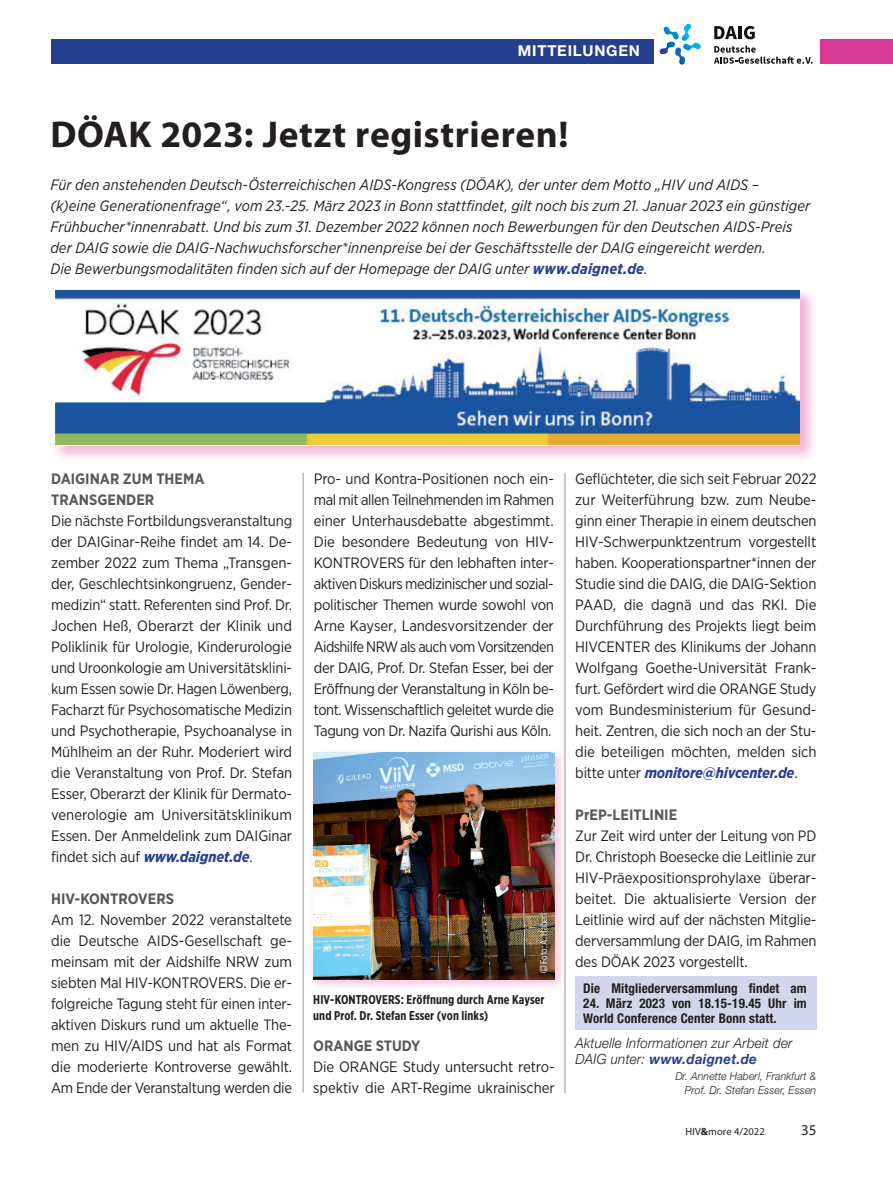
<style>
.page{position:relative;width:893px;height:1191px;background:#fff}
.page>*{position:absolute;margin:0;border:0;box-sizing:border-box;transform-origin:0 0}
.Überschrift_2{font:700 37.5px "Myriad Pro";letter-spacing:.015em;color:#231f20}
.Fliesstext{font:15px/21px "Gotham Narrow";letter-spacing:-.015em;color:#231f20;text-align:justify}
.Vorspann_Artikel{font:italic 15px/21px "Gotham Narrow";letter-spacing:.005em;color:#231f20}
.Fliesstext-2{font:700 15px/21px "Gotham Narrow";color:#57585a}
.Rubriken{font:700 15px "Helvetica Neue";letter-spacing:.05em;color:#fff}
.t1{font:15px "Myriad Pro";color:#231f20}
.Autor{font:italic 300 14.1px/15.8px "Helvetica Neue";letter-spacing:.02em;color:#231f20;scale:.95 1}
.BU_Text{font:700 condensed 13.35px/15px "Helvetica Neue";letter-spacing:.01em;color:#231f20}
.BU_Text-2{font:700 12.75px/15.9px "Gotham X Narrow";letter-spacing:.01em;color:#231f20}
.Autor-2{font:italic 300 10.95px/13.5px "Helvetica Neue";letter-spacing:.01em;color:#231f20;text-align:right;scale:.96 1}
.t2{font:10.5px "Myriad Pro";letter-spacing:.01em;color:#231f20}
.Autor-3{font:9.75px "Gotham X Narrow";letter-spacing:-.005em;color:#fff}
.s1{font-weight:700;color:#253f8e}
.s2{font-weight:700;font-style:italic;color:#253f8e}
.s3{font-family:"Arial"}
.s4{font-weight:700}
</style>
<div class="page">
<div style="left:821px;top:39px;width:72px;height:25px;background:#d73995"></div>
<div style="left:51px;top:39px;width:602px;height:25px;background:#253f8e"></div>
<hr style="left:565px;top:473px;width:1px;height:620px;background:#939598">
<hr style="left:303px;top:473px;width:1px;height:619px;background:#939598">
<div style="left:575px;top:976px;width:241px;height:53px;background:#d1d7ea"></div>
<div style="left:52px;top:287px;width:766px;height:176px;background:#d73995;opacity:.37"></div>
<img style="left:54px;top:288px;width:746px;height:157px">
<div style="left:309px;top:748px;width:258px;height:244px;background:#e7168f;opacity:.25"></div>
<img style="left:313px;top:752px;width:241px;height:227px">
<svg style="left:714px;top:26px;width:23px;height:13px"></svg>
<hr style="left:738px;top:26px;width:4px;height:13px;background:#0f1212">
<svg style="left:744px;top:26px;width:11px;height:13px"></svg>
<svg style="left:714px;top:46px;width:99px;height:18px"></svg>
<svg style="left:660px;top:24px;width:41px;height:41px"></svg>
<p class="Rubriken" style="left:518px;top:42px;width:124px">MITTEILUNGEN</p>
<p class="Überschrift_2" style="left:50px;top:110px;width:520px">DÖAK 2023: Jetzt registrieren!</p>
<p class="Vorspann_Artikel" style="left:50px;top:174px;width:762px">Für den anstehenden Deutsch-Österreichischen AIDS-Kongress (DÖAK), der unter dem Motto „HIV und AIDS –<br>(k)eine Generationenfrage“, vom 23.-25. März 2023 in Bonn stattfindet, gilt noch bis zum 21. Januar 2023 ein günstiger Frühbucher*innenrabatt. Und bis zum 31. Dezember 2022 können noch Bewerbungen für den Deutschen AIDS-Preis der DAIG sowie die DAIG-Nachwuchsforscher*innenpreise bei der Geschäftsstelle der DAIG eingereicht werden.<br>Die Bewerbungsmodalitäten finden sich auf der Homepage der DAIG unter <span class="s1">www.daignet.de</span>.</p>
<p class="Fliesstext-2" style="left:51px;top:468px;width:155px">DAIGINAR ZUM THEMA<br>TRANSGENDER</p>
<p class="Fliesstext" style="left:51px;top:510px;width:243px">Die nächste Fortbildungsveranstaltung der DAIGinar-Reihe findet am 14. De&shy;zember 2022 zum Thema „Transgen&shy;der, Geschlechtsinkongruenz, Gender&shy;medizin“ statt. Referenten sind Prof. Dr.<br>Jochen Heß, Oberarzt der Klinik und Poliklinik für Urologie, Kinderurologie und Uroonkologie am Universitätsklini&shy;kum Essen sowie Dr. Hagen Löwenberg, Facharzt für Psychosomatische Medizin und Psychotherapie, Psychoanalyse in Mühlheim an der Ruhr. Moderiert wird die Veranstaltung von Prof. Dr. Stefan Esser, Oberarzt der Klinik für Dermato&shy;venerologie am Universitätsklinikum Essen. Der Anmeldelink zum DAIGinar findet sich auf <span class="s2">www.daignet.de</span>.</p>
<p class="Fliesstext-2" style="left:51px;top:888px;width:124px">HIV-KONTROVERS</p>
<p class="Fliesstext" style="left:51px;top:909px;width:243px">Am 12. November 2022 veranstaltete die Deutsche AIDS-Gesellschaft ge&shy;meinsam mit der Aidshilfe NRW zum siebten Mal HIV-KONTROVERS. Die er&shy;folgreiche Tagung steht für einen inter&shy;aktiven Diskurs rund um aktuelle The&shy;men zu HIV/AIDS und hat als Format die moderierte Kontroverse gewählt.<br>Am Ende der Veranstaltung werden die</p>
<p class="Fliesstext" style="left:314px;top:468px;width:242px">Pro- und Kontra-Positionen noch ein&shy;mal mit allen Teilnehmenden im Rahmen einer Unterhausdebatte abgestimmt.<br>Die besondere Bedeutung von HIV-KONTROVERS für den lebhaften inter&shy;aktiven Diskurs medizinischer und sozial&shy;politischer Themen wurde sowohl von Arne Kayser, Landesvorsitzender der Aidshilfe NRW als auch vom Vorsitzenden der DAIG, Prof. Dr. Stefan Esser, bei der Eröffnung der Veranstaltung in Köln be&shy;tont. Wissenschaftlich geleitet wurde die Tagung von Dr. Nazifa Qurishi aus Köln.</p>
<p class="Autor-3" style="left:538px;top:972px;width:61px;rotate:-90deg"><span class="s3">©</span> Foto: A. Haberl</p>
<p class="BU_Text-2" style="left:313px;top:991px;width:233px">HIV-KONTROVERS: Eröffnung durch Arne Kayser und Prof. Dr. Stefan Esser (von links)</p>
<p class="Fliesstext-2" style="left:313px;top:1035px;width:109px">ORANGE STUDY</p>
<p class="Fliesstext" style="left:313px;top:1056px;width:243px">Die ORANGE Study untersucht retro&shy;spektiv die ART-Regime ukrainischer</p>
<p class="Fliesstext" style="left:575px;top:468px;width:243px">Geflüchteter, die sich seit Februar 2022 zur Weiterführung bzw. zum Neube&shy;ginn einer Therapie in einem deutschen HIV-Schwerpunktzentrum vorgestellt haben. Kooperationspartner*innen der Studie sind die DAIG, die DAIG-Sektion PAAD, die dagnä und das RKI. Die Durchführung des Projekts liegt beim HIVCENTER des Klinikums der Johann Wolfgang Goethe-Universität Frank&shy;furt. Gefördert wird die ORANGE Study vom Bundesministerium für Gesund&shy;heit. Zentren, die sich noch an der Stu&shy;die beteiligen möchten, melden sich bitte unter <span class="s2">monitore@hivcenter.de</span>.</p>
<p class="Fliesstext-2" style="left:575px;top:804px;width:103px">PrEP-LEITLINIE</p>
<p class="Fliesstext" style="left:575px;top:825px;width:243px">Zur Zeit wird unter der Leitung von PD Dr. Christoph Boesecke die Leitlinie zur HIV-Präexpositionsprohylaxe überar&shy;beitet. Die aktualisierte Version der Leitlinie wird auf der nächsten Mitglie&shy;derversammlung der DAIG, im Rahmen des DÖAK 2023 vorgestellt.</p>
<p class="BU_Text" style="left:583px;top:980px;width:225px">Die Mitgliederversammlung findet am</p>
<p class="BU_Text" style="left:583px;top:995px;width:225px">24. März 2023 von 18.15-19.45 Uhr im<br>World Conference Center Bonn statt.</p>
<p class="Autor" style="left:575px;top:1035px;width:230px">Aktuelle Informationen zur Arbeit der<br>DAIG unter: <span class="s1">www.daignet.de</span></p>
<p class="Autor-2" style="left:675px;top:1069px;width:148px">Dr. Annette Haberl, Frankfurt &amp;<br>Prof. Dr. Stefan Esser, Essen</p>
<p class="t2" style="left:685px;top:1125px;width:81px">HIV<span class="s4">&amp;</span>more 4/2022</p>
<p class="t1" style="left:801px;top:1120px;width:17px">35</p>
</div>
